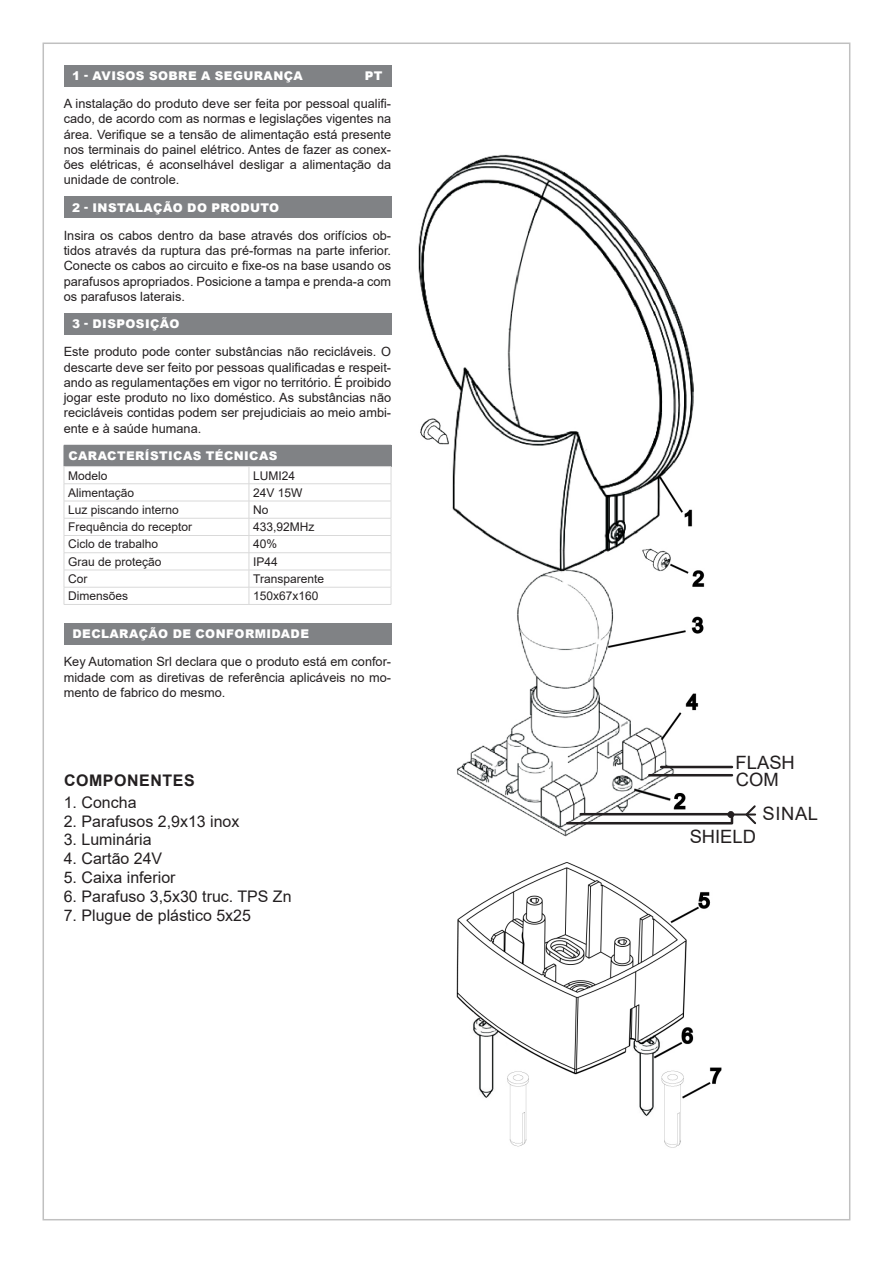
<style>
.page{position:relative;width:893px;height:1263px;background:#fff}
.page>*{position:absolute;margin:0;border:0;box-sizing:border-box;transform-origin:0 0}
.t1{font:18.3px "Arial";color:#231f20}
.t2{font:15.9px "Arial";color:#231f20}
.t3{font:700 15.9px "Arial";letter-spacing:.035em;color:#231f20}
.t4{font:12.75px/15.3px "Arial";color:#231f20;text-align:justify}
.t5{font:12px "Arial";color:#231f20}
.t6{font:900 12px "Arial";letter-spacing:.035em;color:#fff}
</style>
<div class="page">
<img style="left:418px;top:154px;width:309px;height:994px">
<div style="left:64px;top:445px;width:327px;height:21px;background:#808285"></div>
<hr style="left:64px;top:466px;width:185px;height:1px;background:#d9d9d9">
<hr style="left:249px;top:466px;width:142px;height:1px;background:#d9d9d9">
<hr style="left:64px;top:483px;width:185px;height:1px;background:#d9d9d9">
<hr style="left:249px;top:483px;width:142px;height:1px;background:#d9d9d9">
<hr style="left:64px;top:501px;width:185px;height:1px;background:#d9d9d9">
<hr style="left:249px;top:501px;width:142px;height:1px;background:#d9d9d9">
<hr style="left:64px;top:518px;width:185px;height:1px;background:#d9d9d9">
<hr style="left:249px;top:518px;width:142px;height:1px;background:#d9d9d9">
<hr style="left:64px;top:535px;width:185px;height:1px;background:#d9d9d9">
<hr style="left:249px;top:535px;width:142px;height:1px;background:#d9d9d9">
<hr style="left:64px;top:552px;width:185px;height:1px;background:#d9d9d9">
<hr style="left:249px;top:552px;width:142px;height:1px;background:#d9d9d9">
<hr style="left:64px;top:570px;width:185px;height:1px;background:#d9d9d9">
<hr style="left:249px;top:570px;width:142px;height:1px;background:#d9d9d9">
<hr style="left:64px;top:587px;width:185px;height:1px;background:#d9d9d9">
<svg style="left:64px;top:467px;width:1px;height:137px"></svg>
<hr style="left:249px;top:587px;width:142px;height:1px;background:#d9d9d9">
<svg style="left:249px;top:467px;width:1px;height:137px"></svg>
<svg style="left:391px;top:445px;width:1px;height:159px"></svg>
<hr style="left:64px;top:604px;width:185px;height:1px;background:#d9d9d9">
<hr style="left:249px;top:604px;width:142px;height:1px;background:#d9d9d9">
<svg style="left:635px;top:734px;width:21px;height:39px"></svg>
<hr style="left:733px;top:813px;width:22px;height:2px;background:#231f20">
<svg style="left:744px;top:805px;width:13px;height:20px"></svg>
<hr style="left:661px;top:766px;width:71px;height:2px;background:#231f20">
<hr style="left:649px;top:774px;width:83px;height:2px;background:#231f20">
<svg style="left:553px;top:781px;width:181px;height:45px"></svg>
<div style="left:64px;top:65px;width:327px;height:21px;background:#808285"></div>
<div style="left:64px;top:197px;width:327px;height:21px;background:#808285"></div>
<div style="left:64px;top:623px;width:327px;height:22px;background:#808285"></div>
<div style="left:64px;top:313px;width:327px;height:22px;background:#808285"></div>
<p class="t6" style="left:72px;top:67px;width:232px">1 - AVISOS SOBRE A SEGURANÇA</p>
<p class="t6" style="left:365px;top:67px;width:19px">PT</p>
<p class="t4" style="left:64px;top:96px;width:329px">A instalação do produto deve ser feita por pessoal qualifi&shy;cado, de acordo com as normas e legislações vigentes na área. Verifique se a tensão de alimentação está presente nos terminais do painel elétrico. Antes de fazer as conex&shy;ões elétricas, é aconselhável desligar a alimentação da unidade de controle.</p>
<p class="t6" style="left:72px;top:199px;width:209px">2 - INSTALAÇÃO DO PRODUTO</p>
<p class="t4" style="left:64px;top:228px;width:329px">Insira os cabos dentro da base através dos orifícios ob&shy;tidos através da ruptura das pré-formas na parte inferior.<br>Conecte os cabos ao circuito e fixe-os na base usando os parafusos apropriados. Posicione a tampa e prenda-a com os parafusos laterais.</p>
<p class="t6" style="left:72px;top:315px;width:109px">3 - DISPOSIÇÃO</p>
<p class="t4" style="left:64px;top:344px;width:329px">Este produto pode conter substâncias não recicláveis. O descarte deve ser feito por pessoas qualificadas e respeit&shy;ando as regulamentações em vigor no território. É proibido jogar este produto no lixo doméstico. As substâncias não recicláveis contidas podem ser prejudiciais ao meio ambi&shy;ente e à saúde humana.</p>
<p class="t6" style="left:68px;top:447px;width:211px">CARACTERÍSTICAS TÉCNICAS</p>
<p class="t5" style="left:68px;top:467px;width:41px">Modelo</p>
<p class="t5" style="left:253px;top:467px;width:44px">LUMI24</p>
<p class="t5" style="left:68px;top:484px;width:68px">Alimentação</p>
<p class="t5" style="left:253px;top:484px;width:51px">24V 15W</p>
<p class="t5" style="left:68px;top:501px;width:112px">Luz piscando interno</p>
<p class="t5" style="left:253px;top:501px;width:17px">No</p>
<p class="t5" style="left:68px;top:519px;width:126px">Frequência do receptor</p>
<p class="t5" style="left:253px;top:519px;width:63px">433,92MHz</p>
<p class="t5" style="left:68px;top:536px;width:92px">Ciclo de trabalho</p>
<p class="t5" style="left:253px;top:536px;width:26px">40%</p>
<p class="t5" style="left:68px;top:553px;width:95px">Grau de proteção</p>
<p class="t5" style="left:253px;top:553px;width:26px">IP44</p>
<p class="t5" style="left:68px;top:570px;width:21px">Cor</p>
<p class="t5" style="left:253px;top:570px;width:72px">Transparente</p>
<p class="t5" style="left:68px;top:588px;width:62px">Dimensões</p>
<p class="t5" style="left:253px;top:588px;width:67px">150x67x160</p>
<p class="t6" style="left:72px;top:625px;width:238px">DECLARAÇÃO DE CONFORMIDADE</p>
<p class="t4" style="left:64px;top:654px;width:329px">Key Automation Srl declara que o produto está em confor&shy;midade com as diretivas de referência aplicáveis no mo&shy;mento de fabrico do mesmo.</p>
<p class="t3" style="left:64px;top:769px;width:132px">COMPONENTES</p>
<p class="t2" style="left:64px;top:791px;width:74px">1. Concha</p>
<p class="t2" style="left:64px;top:810px;width:177px">2. Parafusos 2,9x13 inox</p>
<p class="t2" style="left:64px;top:829px;width:89px">3. Luminária</p>
<p class="t2" style="left:64px;top:848px;width:100px">4. Cartão 24V</p>
<p class="t2" style="left:64px;top:866px;width:113px">5. Caixa inferior</p>
<p class="t2" style="left:64px;top:885px;width:229px">6. Parafuso 3,5x30 truc. TPS Zn</p>
<p class="t2" style="left:64px;top:904px;width:189px">7. Plugue de plástico 5x25</p>
<p class="t1" style="left:736px;top:749px;width:61px">FLASH</p>
<p class="t1" style="left:762px;top:800px;width:57px">SINAL</p>
<p class="t1" style="left:690px;top:824px;width:68px">SHIELD</p>
<p class="t1" style="left:736px;top:767px;width:44px">COM</p>
</div>
